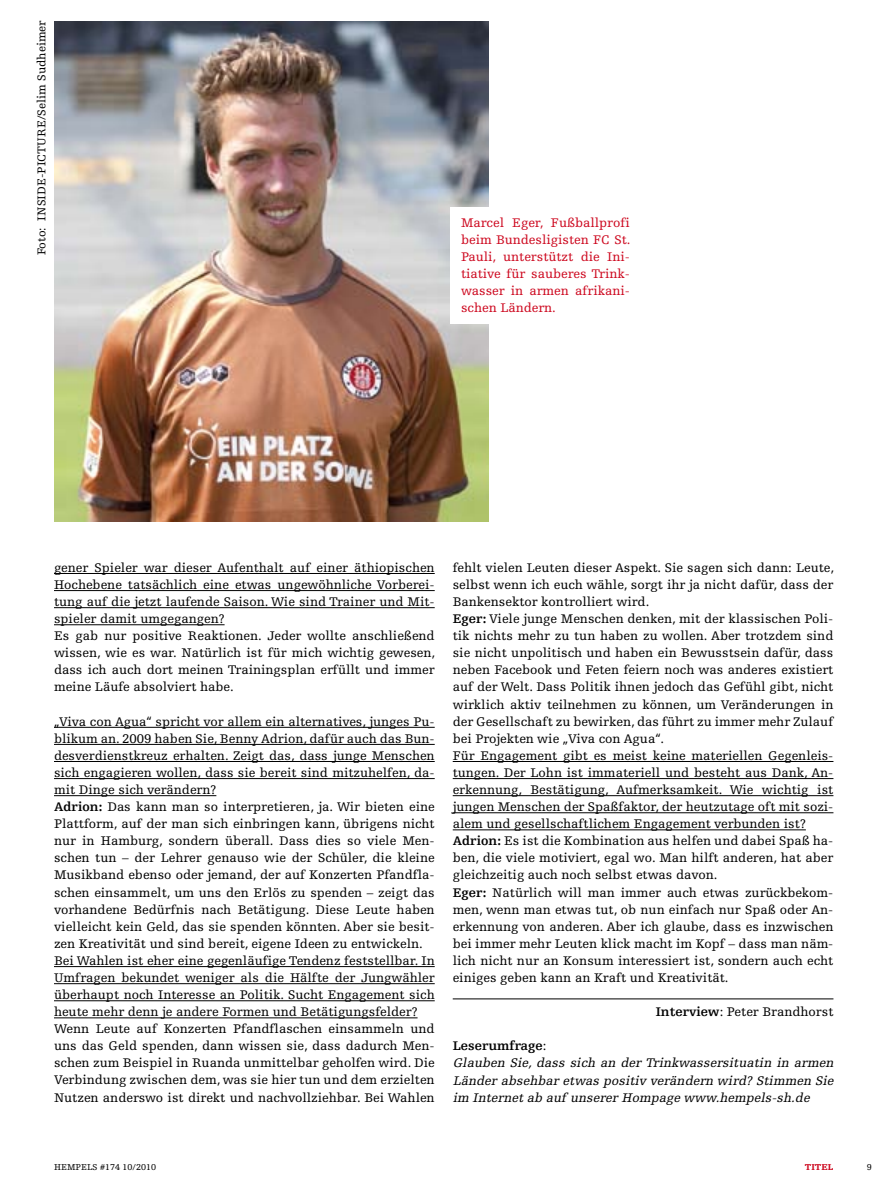
<style>
.page{position:relative;width:893px;height:1191px;background:#fff}
.page>*{position:absolute;margin:0;border:0;box-sizing:border-box;transform-origin:0 0}
.t1{font:13.2px/17.1px "Hempels Egyptienne";color:#000}
.t2{font:italic 13.2px/17.1px "Hempels Egyptienne";color:#000}
.t3{font:13.2px/17.1px "Hempels Egyptienne";color:#cd071e;text-align:justify}
.t4{font:12px "Hempels Egyptienne";color:#000}
.t5{font:9px "Hempels Egyptienne";color:#000}
.t6{font:900 9px "Hempels Egyptienne";color:#cd071e}
.s1{font-weight:700}
.s2{font-weight:700;font-style:normal}
.s3{font-style:normal}
</style>
<div class="page">
<hr style="left:54px;top:573px;width:381px;height:1px;background:#000">
<hr style="left:54px;top:590px;width:381px;height:1px;background:#000">
<hr style="left:54px;top:607px;width:381px;height:1px;background:#000">
<hr style="left:54px;top:624px;width:171px;height:1px;background:#000">
<hr style="left:54px;top:727px;width:381px;height:1px;background:#000">
<hr style="left:54px;top:744px;width:381px;height:1px;background:#000">
<hr style="left:54px;top:761px;width:381px;height:1px;background:#000">
<hr style="left:54px;top:778px;width:381px;height:1px;background:#000">
<hr style="left:54px;top:795px;width:162px;height:1px;background:#000">
<hr style="left:54px;top:966px;width:381px;height:1px;background:#000">
<hr style="left:54px;top:983px;width:381px;height:1px;background:#000">
<hr style="left:54px;top:1000px;width:381px;height:1px;background:#000">
<hr style="left:54px;top:1017px;width:364px;height:1px;background:#000">
<hr style="left:453px;top:761px;width:380px;height:1px;background:#000">
<hr style="left:453px;top:778px;width:380px;height:1px;background:#000">
<hr style="left:453px;top:795px;width:380px;height:1px;background:#000">
<hr style="left:453px;top:812px;width:380px;height:1px;background:#000">
<hr style="left:453px;top:829px;width:353px;height:1px;background:#000">
<hr style="left:453px;top:998px;width:380px;height:1px;background:#000">
<img style="left:54px;top:21px;width:435px;height:500px">
<div style="left:451px;top:207px;width:177px;height:116px;background:#fff"></div>
<p class="t4" style="left:35px;top:255px;width:236px;rotate:-90deg">Foto: INSIDE-PICTURE/Selim Sudheimer</p>
<p class="t3" style="left:461px;top:214px;width:171px">Marcel Eger, Fußballprofi beim Bundesligisten FC St.<br>Pauli, unterstützt die Ini&shy;tiative für sauberes Trink&shy;wasser in armen afrikani&shy;schen Ländern.</p>
<p class="t1" style="left:54px;top:559px;width:383px">gener Spieler war dieser Aufenthalt auf einer äthiopischen Hochebene tatsächlich eine etwas ungewöhnliche Vorberei&shy;tung auf die jetzt laufende Saison. Wie sind Trainer und Mit&shy;spieler damit umgegangen?<br>Es gab nur positive Reaktionen. Jeder wollte anschließend wissen, wie es war. Natürlich ist für mich wichtig gewesen, dass ich auch dort meinen Trainingsplan erfüllt und immer meine Läufe absolviert habe.</p>
<p class="t1" style="left:54px;top:713px;width:382px">„Viva con Agua“ spricht vor allem ein alternatives, junges Pu&shy;blikum an. 2009 haben Sie, Benny Adrion, dafür auch das Bun&shy;desverdienstkreuz erhalten. Zeigt das, dass junge Menschen sich engagieren wollen, dass sie bereit sind mitzuhelfen, da&shy;mit Dinge sich verändern?<br><span class="s1">Adrion:</span> Das kann man so interpretieren, ja. Wir bieten eine Plattform, auf der man sich einbringen kann, übrigens nicht nur in Hamburg, sondern überall. Dass dies so viele Men&shy;schen tun – der Lehrer genauso wie der Schüler, die kleine Musikband ebenso oder jemand, der auf Konzerten Pfandfla&shy;schen einsammelt, um uns den Erlös zu spenden – zeigt das vorhandene Bedürfnis nach Betätigung. Diese Leute haben vielleicht kein Geld, das sie spenden könnten. Aber sie besit&shy;zen Kreativität und sind bereit, eigene Ideen zu entwickeln.<br>Bei Wahlen ist eher eine gegenläufige Tendenz feststellbar. In Umfragen bekundet weniger als die Hälfte der Jungwähler überhaupt noch Interesse an Politik. Sucht Engagement sich heute mehr denn je andere Formen und Betätigungsfelder?<br>Wenn Leute auf Konzerten Pfandflaschen einsammeln und uns das Geld spenden, dann wissen sie, dass dadurch Men&shy;schen zum Beispiel in Ruanda unmittelbar geholfen wird. Die Verbindung zwischen dem, was sie hier tun und dem erzielten Nutzen anderswo ist direkt und nachvollziehbar. Bei Wahlen</p>
<p class="t1" style="left:453px;top:559px;width:383px">fehlt vielen Leuten dieser Aspekt. Sie sagen sich dann: Leute, selbst wenn ich euch wähle, sorgt ihr ja nicht dafür, dass der Bankensektor kontrolliert wird.<br><span class="s1">Eger:</span> Viele junge Menschen denken, mit der klassischen Poli&shy;tik nichts mehr zu tun haben zu wollen. Aber trotzdem sind sie nicht unpolitisch und haben ein Bewusstsein dafür, dass neben Facebook und Feten feiern noch was anderes existiert auf der Welt. Dass Politik ihnen jedoch das Gefühl gibt, nicht wirklich aktiv teilnehmen zu können, um Veränderungen in der Gesellschaft zu bewirken, das führt zu immer mehr Zulauf bei Projekten wie „Viva con Agua“.<br>Für Engagement gibt es meist keine materiellen Gegenleis&shy;tungen. Der Lohn ist immateriell und besteht aus Dank, An&shy;erkennung, Bestätigung, Aufmerksamkeit. Wie wichtig ist jungen Menschen der Spaßfaktor, der heutzutage oft mit sozi&shy;alem und gesellschaftlichem Engagement verbunden ist?<br><span class="s1">Adrion:</span> Es ist die Kombination aus helfen und dabei Spaß ha&shy;ben, die viele motiviert, egal wo. Man hilft anderen, hat aber gleichzeitig auch noch selbst etwas davon.<br><span class="s1">Eger:</span> Natürlich will man immer auch etwas zurückbekom&shy;men, wenn man etwas tut, ob nun einfach nur Spaß oder An&shy;erkennung von anderen. Aber ich glaube, dass es inzwischen bei immer mehr Leuten klick macht im Kopf – dass man näm&shy;lich nicht nur an Konsum interessiert ist, sondern auch echt einiges geben kann an Kraft und Kreativität.</p>
<p class="t1" style="left:656px;top:1003px;width:179px"><span class="s1">Interview</span>: Peter Brandhorst</p>
<p class="t2" style="left:453px;top:1037px;width:385px"><span class="s2">Leserumfrage</span><span class="s3">:<br></span>Glauben Sie, dass sich an der Trinkwassersituatin in armen Länder absehbar etwas positiv verändern wird? Stimmen Sie im Internetab auf unserer Hompage www.hempels-sh.de</p>
<p class="t5" style="left:54px;top:1161px;width:104px">HEMPELS #174 10/2010</p>
<p class="t6" style="left:805px;top:1161px;width:30px">Titel</p>
<p class="t5" style="left:867px;top:1161px;width:7px">9</p>
</div>
